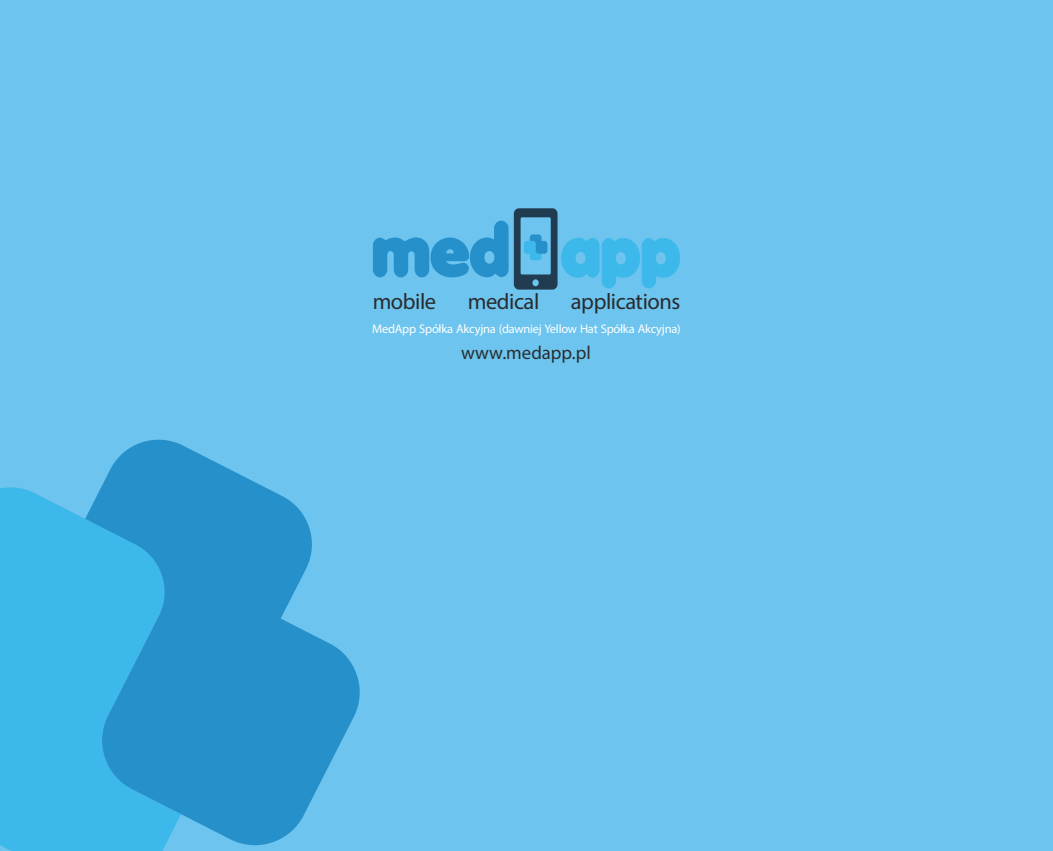
<style>
.page{position:relative;width:1053px;height:851px;background:#fff}
.page>*{position:absolute;margin:0;border:0;box-sizing:border-box;transform-origin:0 0}
.t1{font:22.5px "Myriad Pro";letter-spacing:-.02em;color:#292d2f}
.t2{font:18.75px "Myriad Pro";color:#292d2f}
.t3{font:12.5px "Myriad Pro";letter-spacing:-.02em;color:#fff}
</style>
<div class="page">
<div style="left:0;top:0;width:1052px;height:850px;background:#6dc4ee"></div>
<div style="left:0;top:487px;width:85px;height:363px;background:#3cb8ea"></div>
<svg style="left:85px;top:439px;width:275px;height:411px;fill:#2690ca"></svg>
<svg style="left:373px;top:220px;width:135px;height:57px"></svg>
<svg style="left:514px;top:208px;width:166px;height:81px"></svg>
<h1 class="t1" style="left:372px;top:288px;width:65px">mobile</h1>
<h1 class="t1" style="left:468px;top:288px;width:73px">medical</h1>
<h1 class="t1" style="left:571px;top:288px;width:111px">applications</h1>
<p class="t3" style="left:372px;top:321px;width:310px">MedApp Spółka Akcyjna (dawniej Yellow Hat Spółka Akcyjna)</p>
<h2 class="t2" style="left:461px;top:341px;width:131px">www.medapp.pl</h2>
</div>
